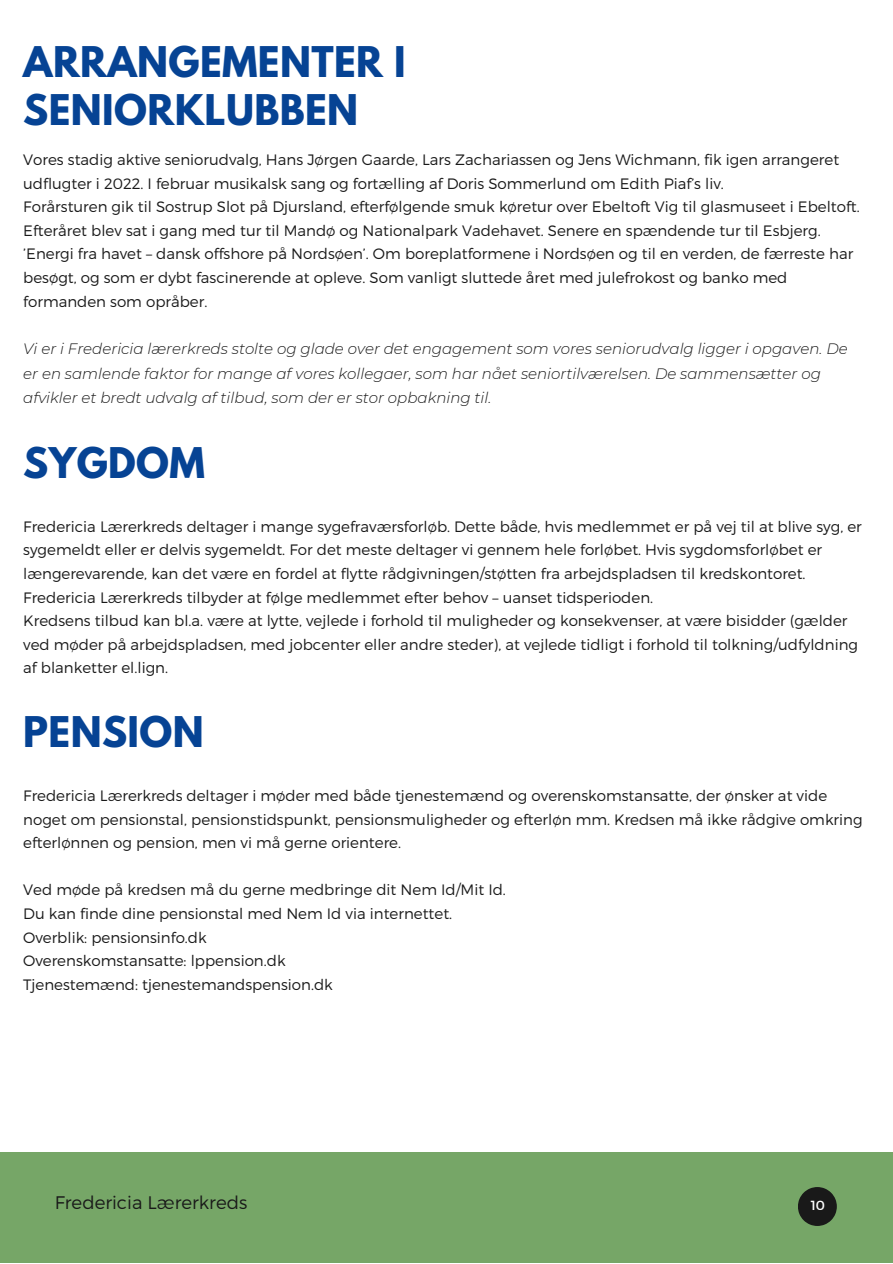
<style>
.page{position:relative;width:893px;height:1264px;background:#fff}
.page>*{position:absolute;margin:0;border:0;box-sizing:border-box;transform-origin:0 0}
.t1{font:700 37.5px/47.2px "League Spartan";letter-spacing:.01em;color:#064394}
.t2{font:300 18.15px "Montserrat";color:#191919}
.t3{font:300 15px/23.5px "Montserrat";color:#191919}
.t4{font:italic 300 15px/24.8px "Montserrat";color:#191919}
.t5{font:13.2px "Montserrat";color:#fff}
</style>
<div class="page">
<div style="left:0;top:1152px;width:892px;height:110px;background:#76a667"></div>
<svg style="left:798px;top:1187px;width:38px;height:38px"></svg>
<h1 class="t1" style="left:23px;top:43px;width:384px">ARRANGEMENTER I<br>SENIORKLUBBEN</h1>
<p class="t3" style="left:23px;top:147px;width:837px">Vores stadig aktive seniorudvalg, Hans Jørgen Gaarde, Lars Zachariassen og Jens Wichmann, fik igen arrangeret udflugter i 2022. I februar musikalsk sang og fortælling af Doris Sommerlund om Edith Piaf’s liv.<br>Forårsturen gik til Sostrup Slot på Djursland, efterfølgende smuk køretur over Ebeltoft Vig til glasmuseet i Ebeltoft.<br>Efteråret blev sat i gang med tur til Mandø og Nationalpark Vadehavet. Senere en spændende tur til Esbjerg. ’Energi fra havet – dansk offshore på Nordsøen’. Om boreplatformene i Nordsøen og til en verden, de færreste har besøgt, og som er dybt fascinerende at opleve. Som vanligt sluttede året med julefrokost og banko med formanden som opråber.</p>
<p class="t4" style="left:23px;top:336px;width:825px">Vi er i Fredericia lærerkreds stolte og glade over det engagement som vores seniorudvalg ligger i opgaven. De er en samlende faktor for mange af vores kollegaer, som har nået seniortilværelsen. De sammensætter og afvikler et bredt udvalg af tilbud, som der er stor opbakning til.</p>
<h1 class="t1" style="left:23px;top:444px;width:183px">SYGDOM</h1>
<p class="t3" style="left:23px;top:514px;width:840px">Fredericia Lærerkreds deltager i mange sygefraværsforløb. Dette både, hvis medlemmet er på vej til at blive syg, er sygemeldt eller er delvis sygemeldt. For det meste deltager vi gennem hele forløbet. Hvis sygdomsforløbet er længerevarende, kan det være en fordel at flytte rådgivningen/støtten fra arbejdspladsen til kredskontoret.<br>Fredericia Lærerkreds tilbyder at følge medlemmet efter behov – uanset tidsperioden.<br>Kredsens tilbud kan bl.a. være at lytte, vejlede i forhold til muligheder og konsekvenser, at være bisidder (gælder ved møder på arbejdspladsen, med jobcenter eller andre steder), at vejlede tidligt i forhold til tolkning/udfyldning af blanketter el.lign.</p>
<h1 class="t1" style="left:23px;top:713px;width:182px">PENSION</h1>
<p class="t3" style="left:23px;top:783px;width:840px">Fredericia Lærerkreds deltager i møder med både tjenestemænd og overenskomstansatte, der ønsker at vide noget om pensionstal, pensionstidspunkt, pensionsmuligheder og efterløn mm. Kredsen må ikke rådgive omkring efterlønnen og pension, men vi må gerne orientere.</p>
<p class="t3" style="left:23px;top:877px;width:484px">Ved møde på kredsen må du gerne medbringe dit Nem Id/Mit Id.<br>Du kan finde dine pensionstal med Nem Id via internettet.<br>Overblik: pensionsinfo.dk<br>Overenskomstansatte: lppension.dk<br>Tjenestemænd: tjenestemandspension.dk</p>
<p class="t2" style="left:55px;top:1190px;width:194px">Fredericia Lærerkreds</p>
<p class="t5" style="left:810px;top:1196px;width:16px">10</p>
</div>
